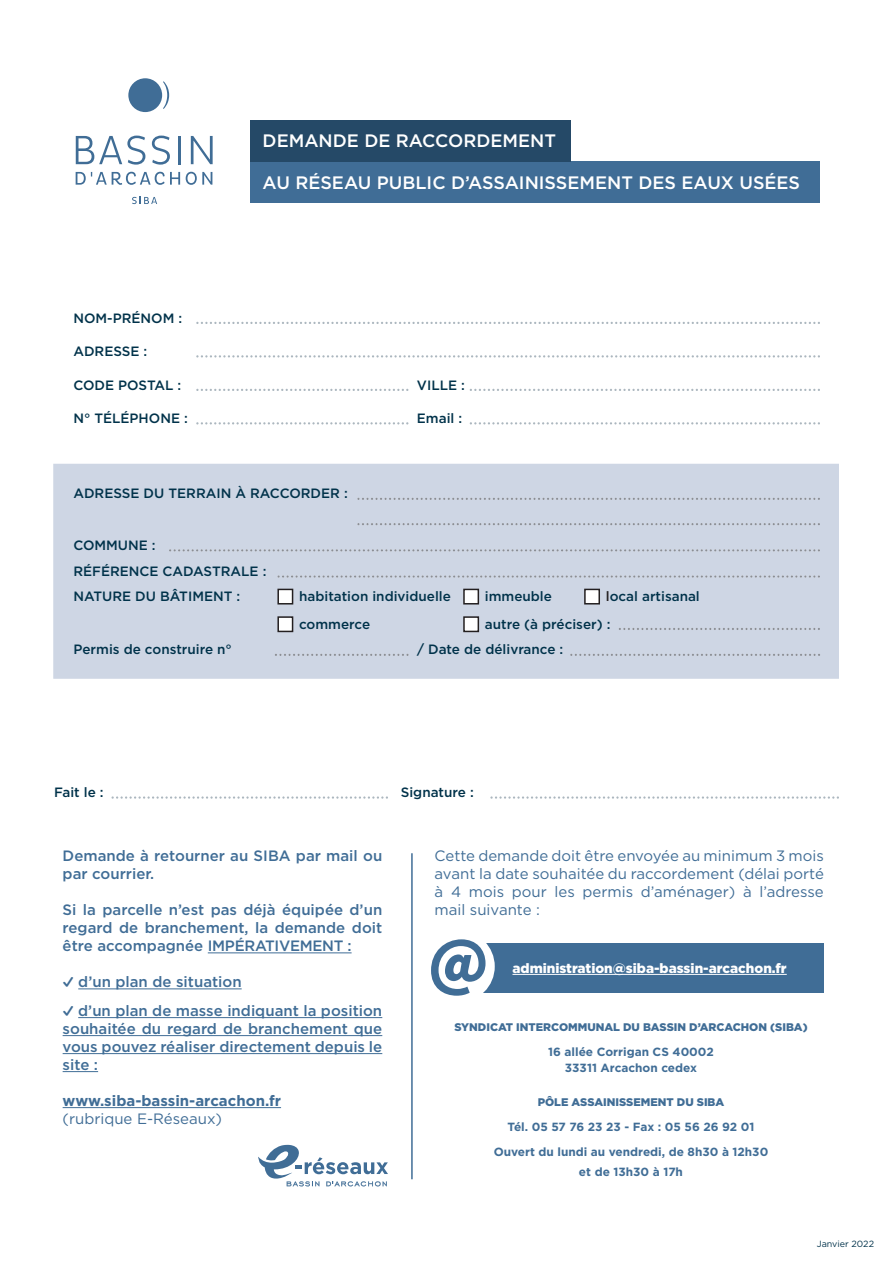
<style>
.page{position:relative;width:893px;height:1263px;background:#fff}
.page>*{position:absolute;margin:0;border:0;box-sizing:border-box;transform-origin:0 0}
.t1{font:500 18px "Gotham";color:#fff}
.t2{font:500 15px/18px "Gotham";color:#406d96}
.t3{font:15px/18px "Gotham";color:#406d96;text-align:justify}
.t4{font:700 15px "Gotham";color:#406d96}
.t5{font:500 13.5px/25.7px "Gotham";color:#00324a}
.t6{font:900 13.5px "Gotham";color:#fff}
.t7{font:700 11.85px/15.6px "Gotham";color:#406d96;text-align:center}
.t8{font:900 11.1px "Gotham";color:#406d96}
.t9{font:9px "Gotham";color:#00324a}
.s1{color:#231f20}
</style>
<div class="page">
<div style="left:458px;top:943px;width:366px;height:49px;background:#406d96"></div>
<div style="left:423px;top:930px;width:72px;height:72px;background:#fff;border-radius:50%"></div>
<svg style="left:196px;top:322px;width:624px;height:2px"></svg>
<svg style="left:196px;top:355px;width:624px;height:2px"></svg>
<svg style="left:196px;top:389px;width:212px;height:2px"></svg>
<svg style="left:196px;top:422px;width:212px;height:2px"></svg>
<svg style="left:470px;top:389px;width:350px;height:2px"></svg>
<svg style="left:470px;top:422px;width:350px;height:2px"></svg>
<div style="left:53px;top:464px;width:786px;height:215px;background:#ced6e4"></div>
<svg style="left:357px;top:498px;width:463px;height:2px"></svg>
<svg style="left:169px;top:549px;width:651px;height:2px"></svg>
<svg style="left:357px;top:523px;width:463px;height:2px"></svg>
<svg style="left:277px;top:575px;width:543px;height:3px"></svg>
<div style="left:277px;top:589px;width:16px;height:15px;background:#fff;border:2px solid #231f20"></div>
<div style="left:277px;top:616px;width:16px;height:16px;background:#fff;border:2px solid #231f20"></div>
<div style="left:463px;top:589px;width:16px;height:15px;background:#fff;border:2px solid #231f20"></div>
<div style="left:463px;top:616px;width:16px;height:16px;background:#fff;border:2px solid #231f20"></div>
<div style="left:584px;top:589px;width:16px;height:15px;background:#fff;border:2px solid #231f20"></div>
<svg style="left:619px;top:628px;width:201px;height:2px"></svg>
<svg style="left:275px;top:654px;width:134px;height:2px"></svg>
<svg style="left:570px;top:654px;width:250px;height:2px"></svg>
<svg style="left:112px;top:796px;width:276px;height:3px"></svg>
<svg style="left:490px;top:796px;width:349px;height:3px"></svg>
<hr style="left:411px;top:853px;width:2px;height:326px;background:#406d96">
<hr style="left:208px;top:952px;width:144px;height:1px;background:#406d96">
<hr style="left:78px;top:988px;width:164px;height:1px;background:#406d96">
<hr style="left:78px;top:1017px;width:304px;height:1px;background:#406d96">
<hr style="left:63px;top:1035px;width:319px;height:1px;background:#406d96">
<hr style="left:63px;top:1053px;width:319px;height:1px;background:#406d96">
<hr style="left:63px;top:1071px;width:35px;height:1px;background:#406d96">
<hr style="left:63px;top:1107px;width:218px;height:1px;background:#406d96">
<hr style="left:512px;top:974px;width:275px;height:1px;background:#fff">
<svg style="left:431px;top:939px;width:54px;height:57px"></svg>
<svg style="left:258px;top:1145px;width:130px;height:41px"></svg>
<div style="left:250px;top:162px;width:570px;height:41px;background:#406d96"></div>
<div style="left:128px;top:78px;width:34px;height:34px;background:#406d96;border-radius:50%"></div>
<svg style="left:76px;top:136px;width:69px;height:29px"></svg>
<svg style="left:152px;top:136px;width:18px;height:29px"></svg>
<hr style="left:178px;top:136px;width:3px;height:28px;background:#406d96">
<svg style="left:191px;top:136px;width:22px;height:28px"></svg>
<svg style="left:132px;top:197px;width:25px;height:7px"></svg>
<svg style="left:76px;top:172px;width:104px;height:13px"></svg>
<svg style="left:186px;top:172px;width:26px;height:13px"></svg>
<svg style="left:163px;top:81px;width:6px;height:28px"></svg>
<div style="left:250px;top:120px;width:320px;height:41px;background:#254967"></div>
<p class="t1" style="left:263px;top:129px;width:295px">DEMANDE DE RACCORDEMENT</p>
<p class="t5" style="left:73px;top:305px;width:110px">NOM-PRÉNOM :</p>
<p class="t5" style="left:73px;top:338px;width:76px">ADRESSE :</p>
<p class="t5" style="left:73px;top:372px;width:110px">CODE POSTAL :</p>
<p class="t5" style="left:73px;top:405px;width:116px">N° TÉLÉPHONE :</p>
<p class="t1" style="left:263px;top:171px;width:539px">AU RÉSEAU PUBLIC D’ASSAINISSEMENT DES EAUX USÉES</p>
<p class="t5" style="left:417px;top:372px;width:49px">VILLE :</p>
<p class="t5" style="left:417px;top:405px;width:47px">Email :</p>
<p class="t5" style="left:73px;top:481px;width:276px">ADRESSE DU TERRAIN À RACCORDER :</p>
<p class="t5" style="left:73px;top:532px;width:195px">COMMUNE :<br>RÉFÉRENCE CADASTRALE :<br>NATURE DU BÂTIMENT :</p>
<p class="t5" style="left:299px;top:582px;width:153px;line-height:27.6px">habitation individuelle commerce</p>
<p class="t5" style="left:485px;top:582px;width:127px;line-height:27.6px">immeuble<br>autre (à préciser) :</p>
<p class="t5" style="left:606px;top:583px;width:96px"><span class="s1">l</span>ocal artisanal</p>
<p class="t5" style="left:74px;top:637px;width:160px">Permis de construire n°</p>
<p class="t5" style="left:417px;top:637px;width:148px">/ Date de délivrance :</p>
<p class="t5" style="left:54px;top:779px;width:51px">Fait le :</p>
<p class="t5" style="left:401px;top:779px;width:75px">Signature :</p>
<p class="t2" style="left:63px;top:847px;width:321px">Demande à retourner au SIBA par mail ou par courrier.</p>
<p class="t2" style="left:63px;top:901px;width:321px;text-align:justify">Si la parcelle n’est pas déjà équipée d’un regard de branchement, la demande doit être accompagnée IMPÉRATIVEMENT :</p>
<p class="t2" style="left:78px;top:967px;width:306px;line-height:28.8px">d’un plan de situation<br>d’un plan de masse indiquant la position</p>
<p class="t2" style="left:63px;top:1019px;width:321px;text-align:justify">souhaitée du regard de branchement que vous pouvez réaliser directement depuis le site :</p>
<p class="t4" style="left:63px;top:1091px;width:220px">www.siba-bassin-arcachon.fr</p>
<p class="t3" style="left:63px;top:1109px;width:161px">(rubrique E-Réseaux)</p>
<p class="t3" style="left:435px;top:847px;width:391px">Cette demande doit être envoyée au minimum 3 mois avant la date souhaitée du raccordement (délai porté à 4 mois pour les permis d’aménager) à l’adresse mail suivante :</p>
<p class="t6" style="left:512px;top:959px;width:276px">administration@siba-bassin-arcachon.fr</p>
<p class="t8" style="left:454px;top:1019px;width:355px">SYNDICAT INTERCOMMUNAL DU BASSIN D’ARCACHON (SIBA)</p>
<p class="t7" style="left:548px;top:1044px;width:167px">16 allée Corrigan CS 40002<br>33311 Arcachon cedex</p>
<p class="t8" style="left:538px;top:1094px;width:188px">PÔLE ASSAINISSEMENT DU SIBA</p>
<p class="t7" style="left:494px;top:1114px;width:276px;line-height:24.8px">Tél. 05 57 76 23 23 - Fax : 05 56 26 92 01<br>Ouvert du lundi au vendredi, de 8h30 à 12h30</p>
<p class="t7" style="left:579px;top:1164px;width:106px">et de 13h30 à 17h</p>
<p class="t9" style="left:817px;top:1238px;width:59px">Janvier 2022</p>
</div>
